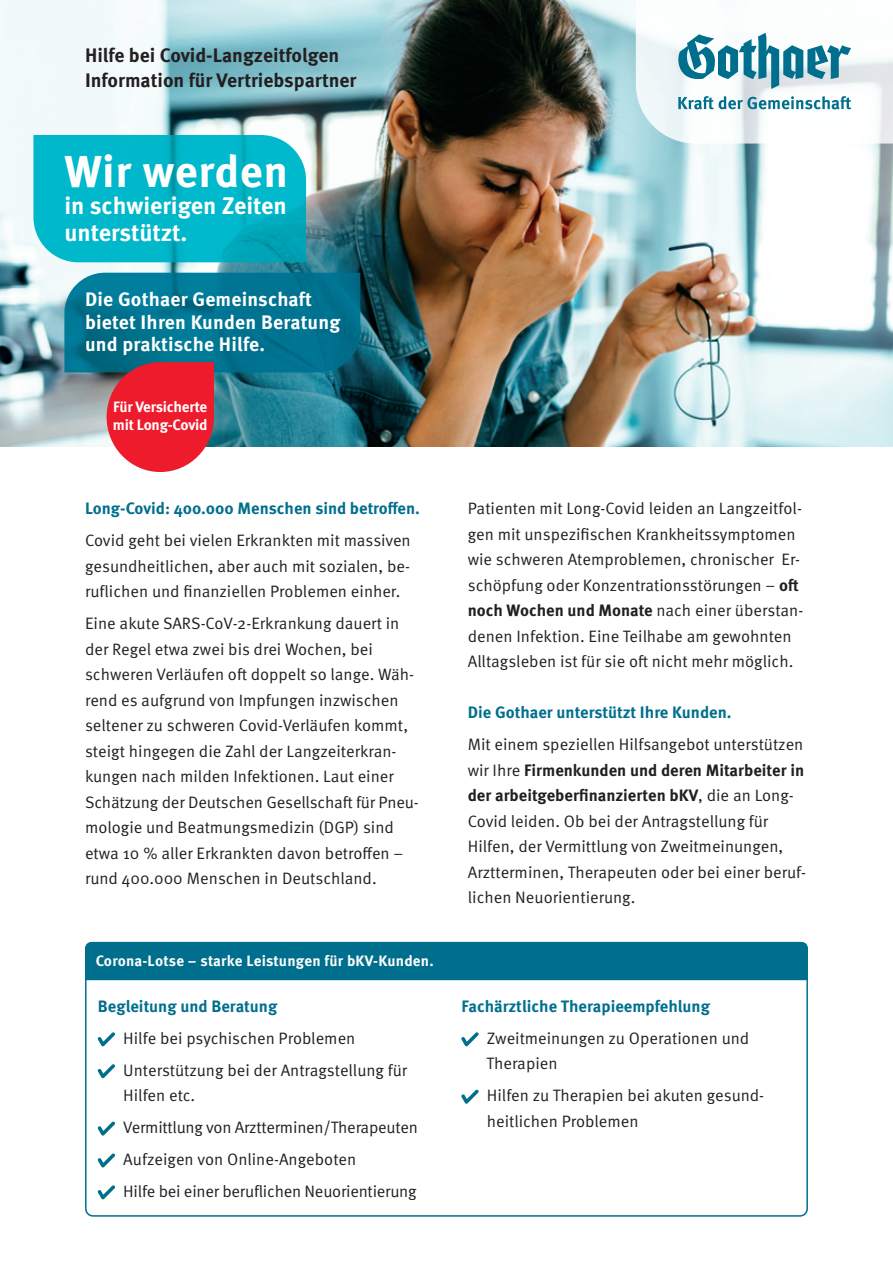
<style>
.page{position:relative;width:893px;height:1263px;background:#fff}
.page>*{position:absolute;margin:0;border:0;box-sizing:border-box;transform-origin:0 0}
.t1{font:700 44.7px "Meta Pro";letter-spacing:.015em;color:#fff}
.t2{font:700 24px/27px "Meta Pro";color:#fff}
.t3{font:700 19.5px/22.5px "Meta Pro";letter-spacing:.01em;color:#fff}
.t4{font:700 19.5px "Meta Pro";color:#231f20}
.t5{font:16.5px/25.5px "Meta Pro";color:#231f20}
.t6{font:700 16.5px "Meta Pro";color:#006f8d}
.t7{font:700 15px "Meta Pro";letter-spacing:.005em;color:#fff}
.t8{font:700 15px/18px "Meta Pro";letter-spacing:-.015em;color:#fff}
.s1{font-weight:700}
</style>
<div class="page">
<img style="left:0;top:0;width:893px;height:446px">
<img style="left:636px;top:0;width:257px;height:144px">
<svg style="left:678px;top:33px;width:173px;height:56px"></svg>
<svg style="left:678px;top:96px;width:173px;height:14px"></svg>
<svg style="left:85px;top:980px;width:723px;height:237px"></svg>
<div style="left:85px;top:942px;width:723px;height:38px;background:#006f8d"></div>
<svg style="left:461px;top:1032px;width:18px;height:14px"></svg>
<svg style="left:461px;top:1090px;width:18px;height:14px"></svg>
<svg style="left:98px;top:1032px;width:17px;height:14px"></svg>
<svg style="left:98px;top:1064px;width:17px;height:14px"></svg>
<svg style="left:98px;top:1121px;width:17px;height:15px"></svg>
<svg style="left:98px;top:1153px;width:17px;height:14px"></svg>
<svg style="left:98px;top:1185px;width:17px;height:14px"></svg>
<img style="left:64px;top:273px;width:296px;height:99px">
<svg style="left:107px;top:362px;width:107px;height:110px;background:#e33645"></svg>
<img style="left:33px;top:135px;width:273px;height:127px">
<p class="t4" style="left:85px;top:47px;width:256px">Hilfe bei Covid-Langzeitfolgen</p>
<p class="t4" style="left:85px;top:73px;width:273px">Information für Vertriebspartner</p>
<p class="t1" style="left:64px;top:154px;width:225px">Wir werden</p>
<p class="t2" style="left:64px;top:194px;width:224px">in schwierigen Zeiten unterstützt.</p>
<p class="t3" style="left:85px;top:290px;width:257px">Die Gothaer Gemeinschaft bietet Ihren Kunden Beratung und praktische Hilfe.</p>
<p class="t8" style="left:113px;top:399px;width:96px">Für Versicherte mit Long-Covid</p>
<p class="t6" style="left:85px;top:502px;width:336px">Long-Covid: 400.000 Menschen sind betroffen.</p>
<p class="t5" style="left:85px;top:529px;width:327px;text-align:justify">Covid geht bei vielen Erkrankten mit massiven gesundheitlichen, aber auch mit sozialen, be&shy;ruflichen und finanziellen Problemen einher.</p>
<p class="t5" style="left:85px;top:612px;width:335px">Eine akute SARS-CoV-2-Erkrankung dauert in der Regel etwa zwei bis drei Wochen, bei schweren Verläufen oft doppelt so lange. Wäh&shy;rend es aufgrund von Impfungen inzwischen seltener zu schweren Covid-Verläufen kommt, steigt hingegen die Zahl der Langzeiterkran - kungen nach milden Infektionen. Laut einer Schätzung der Deutschen Gesellschaft für Pneu&shy;mologie und Beatmungsmedizin (DGP) sind etwa 10 % aller Erkrankten davon betroffen – rund 400.000 Menschen in Deutschland.</p>
<p class="t7" style="left:96px;top:955px;width:339px">Corona-Lotse – starke Leistungen für bKV-Kunden.</p>
<p class="t6" style="left:98px;top:1000px;width:181px">Begleitung und Beratung</p>
<p class="t5" style="left:123px;top:1026px;width:234px">Hilfe bei psychischen Problemen</p>
<p class="t5" style="left:123px;top:1058px;width:285px">Unterstützung bei der Antragstellung für<br>Hilfen etc.</p>
<p class="t5" style="left:123px;top:1116px;width:296px">Vermittlung von Arztterminen/Therapeuten</p>
<p class="t5" style="left:123px;top:1148px;width:235px">Aufzeigen von Online-Angeboten</p>
<p class="t5" style="left:123px;top:1179px;width:295px">Hilfe bei einer beruflichen Neuorientierung</p>
<p class="t5" style="left:468px;top:497px;width:337px">Patienten mit Long-Covid leiden an Langzeitfol&shy;gen mit unspezifischen Krankheitssymptomen wie schweren Atemproblemen, chronischer Er&shy;schöpfung oder Konzentrationsstörungen – <span class="s1">oft noch Wochen und Monate</span> nach einer überstan&shy;denen Infektion. Eine Teilhabe am gewohnten Alltagsleben ist für sie oft nicht mehr möglich.</p>
<p class="t6" style="left:468px;top:706px;width:265px">Die Gothaer unterstützt Ihre Kunden.</p>
<p class="t5" style="left:468px;top:733px;width:340px">Mit einem speziellen Hilfsangebot unterstützen wir Ihre <span class="s1">Firmenkunden und deren Mitarbeiter in der arbeitgeberfinanzierten bKV</span>, die an Long-Covid leiden. Ob bei der Antragstellung für Hilfen, der Vermittlung von Zweitmeinungen, Arztterminen, Therapeuten oder bei einer beruf&shy;lichen Neuorientierung.</p>
<p class="t6" style="left:461px;top:1000px;width:250px">Fachärztliche Therapieempfehlung</p>
<p class="t5" style="left:487px;top:1026px;width:264px">Zweitmeinungen zu Operationen und<br>Therapien</p>
<p class="t5" style="left:487px;top:1084px;width:279px">Hilfen zu Therapien bei akuten gesund - heit lichen Problemen</p>
</div>
